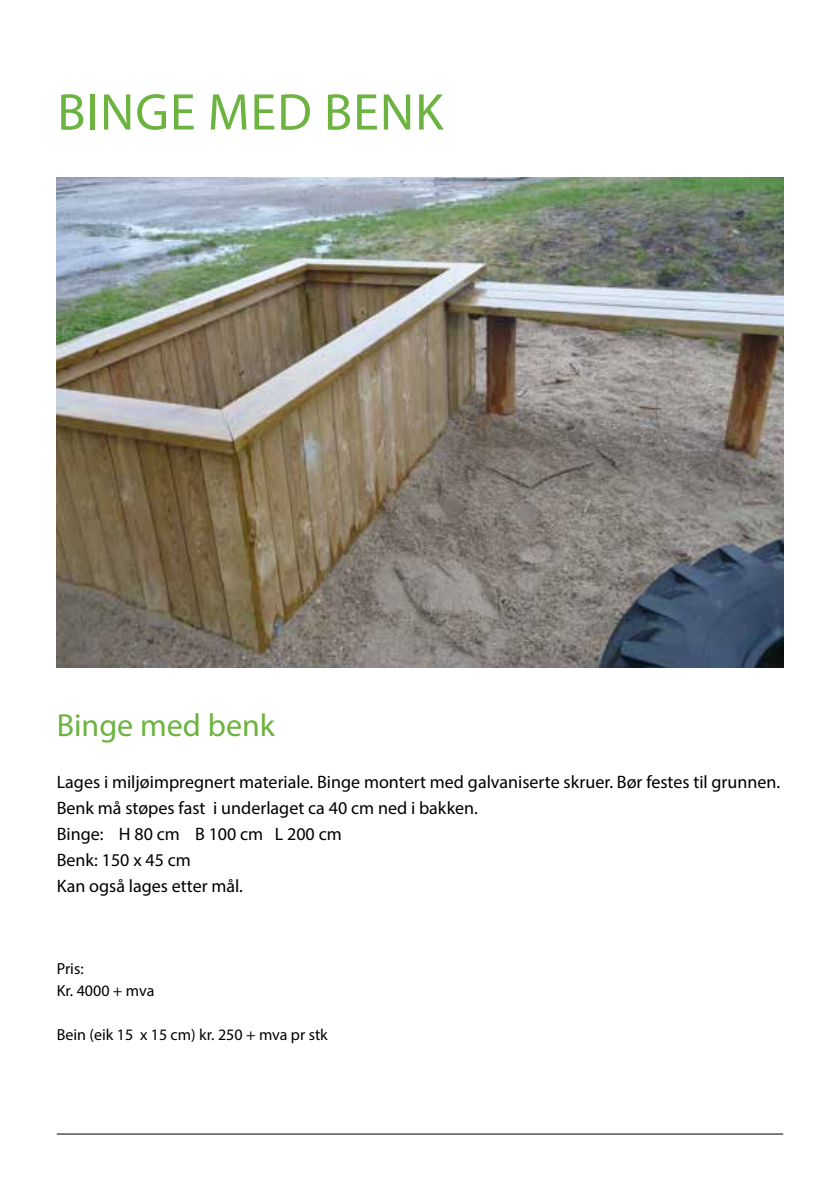
<style>
.page{position:relative;width:840px;height:1191px;background:#fff}
.page>*{position:absolute;margin:0;border:0;box-sizing:border-box;transform-origin:0 0}
.t1{font:52px "Myriad Pro";letter-spacing:.02em;color:#6cb33f}
.t2{font:32px "Myriad Pro";color:#6cb33f}
.t3{font:18px/26px "Myriad Pro";color:#000}
.t4{font:16px/22px "Myriad Pro";color:#000}
</style>
<div class="page">
<img style="left:57px;top:177px;width:725px;height:491px">
<hr style="left:57px;top:1133px;width:725px;height:1px;background:#000">
<h1 class="t1" style="left:57px;top:80px;width:387px">BINGE MED BENK</h1>
<h2 class="t2" style="left:57px;top:706px;width:219px">Binge med benk</h2>
<p class="t3" style="left:57px;top:769px;width:724px">Lages i miljøimpregnert materiale. Binge montert med galvaniserte skruer. Bør festes til grunnen.<br>Benk må støpes fast i underlaget ca 40 cm ned i bakken.<br>Binge: H 80 cm B 100 cm L 200 cm<br>Benk: 150 x 45 cm<br>Kan også lages etter mål.</p>
<p class="t4" style="left:57px;top:957px;width:99px">Pris:<br>Kr. 4000 + mva</p>
<p class="t4" style="left:57px;top:1023px;width:272px">Bein (eik 15 x 15 cm) kr. 250 + mva pr stk</p>
</div>
